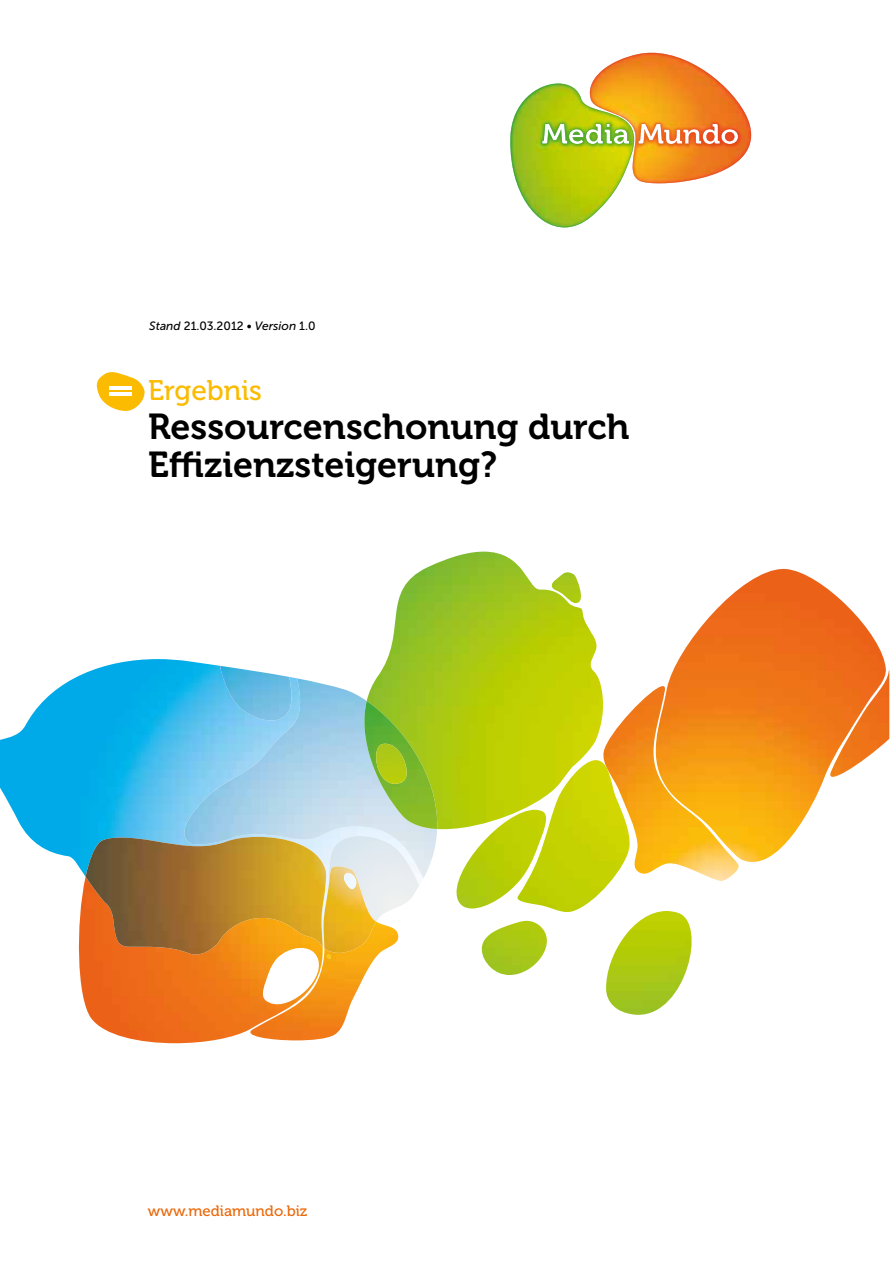
<style>
.page{position:relative;width:893px;height:1263px;background:#fff}
.page>*{position:absolute;margin:0;border:0;box-sizing:border-box;transform-origin:0 0}
.t1{font:35.85px/38.4px "Museo 700";color:#000}
.t2{font:28.2px "Museo 500";color:#fabb00}
.t3{font:15px "Museo 500";color:#eb690b}
.t4{font:12px "Museo Sans 500";color:#000}
.s1{font-style:italic}
</style>
<div class="page">
<svg style="left:510px;top:53px;width:241px;height:174px"></svg>
<img style="left:78px;top:948px;width:269px;height:95px">
<svg style="left:260px;top:954px;width:107px;height:62px"></svg>
<img style="left:693px;top:569px;width:196px;height:312px">
<img style="left:367px;top:552px;width:326px;height:463px">
<img style="left:0;top:659px;width:423px;height:289px">
<img style="left:376px;top:878px;width:43px;height:43px">
<img style="left:220px;top:666px;width:73px;height:12px">
<img style="left:182px;top:678px;width:255px;height:200px">
<img style="left:86px;top:837px;width:290px;height:117px">
<img style="left:343px;top:873px;width:13px;height:16px">
<img style="left:362px;top:701px;width:76px;height:128px">
<img style="left:374px;top:744px;width:33px;height:40px">
<svg style="left:97px;top:372px;width:48px;height:39px"></svg>
<hr style="left:110px;top:387px;width:22px;height:3px;background:#fff">
<hr style="left:110px;top:392px;width:22px;height:3px;background:#fff">
<p class="t4" style="left:149px;top:319px;width:168px"><span class="s1">Stand</span> 21.03.2012 • <span class="s1">Version</span> 1.0</p>
<p class="t2" style="left:148px;top:375px;width:115px">Ergebnis</p>
<p class="t1" style="left:148px;top:408px;width:483px">Ressourcenschonung durch<br>Effizienzsteigerung?</p>
<p class="t3" style="left:148px;top:1202px;width:161px">www.mediamundo.biz</p>
</div>
